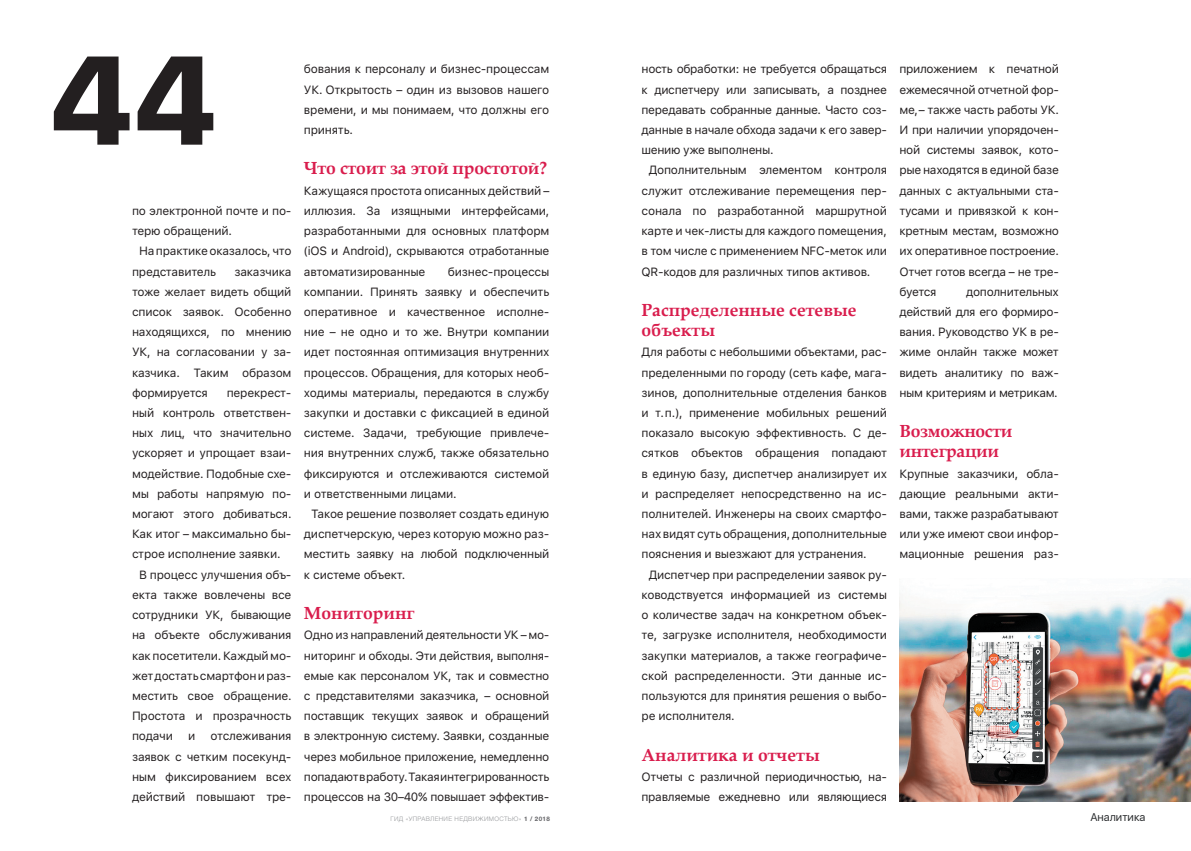
<style>
.page{position:relative;width:1191px;height:851px;background:#fff}
.page>*{position:absolute;margin:0;border:0;box-sizing:border-box;transform-origin:0 0}
._111{font:800 125px "SFUI Display";color:#231f20}
.text{font:700 17.5px/20.2px "Book Antiqua";color:#d91d4d}
.text-2{font:700 17.5px/20.2px "Book Antiqua";letter-spacing:-.02em;color:#d91d4d}
.text-3{font:11.88px/20.2px "SFUI Text";letter-spacing:-.02em;color:#231f20;text-align:justify}
.t1{font:11.25px "SFUI Display";color:#2e3032}
.t2{font:300 6.25px "Helvetica Neue Cyr";letter-spacing:.06em;color:#939598}
.s1{font-weight:700;color:#636366}
</style>
<div class="page">
<img style="left:899px;top:587px;width:292px;height:213px">
<p class="_111" style="left:50px;top:10px;width:169px">44</p>
<p class="text-3" style="left:132px;top:200px;width:161px">по электронной почте и по&shy;терю обращений.</p>
<p class="text-3" style="left:132px;top:240px;width:161px;text-indent:7px">На практике оказалось, что представитель</p>
<p class="text-3" style="left:132px;top:261px;width:161px;text-indent:102px">заказчика тоже желает видеть общий список заявок. Особенно находящихся, по мнению УК, на согласовании у за&shy;казчика. Таким образом формируется</p>
<p class="text-3" style="left:132px;top:382px;width:161px;text-indent:95px">перекрест&shy;ный контроль ответствен&shy;ных лиц, что значительно ускоряет и упрощает взаи&shy;модействие. Подобные схе&shy;мы работы напрямую по&shy;могают этого добиваться.<br>Как итог – максимально бы&shy;строе исполнение заявки.</p>
<p class="text-3" style="left:132px;top:564px;width:161px;text-indent:7px">В процесс улучшения объ&shy;екта также вовлечены все сотрудники УК, бывающие на объекте обслуживания как посетители. Каждый мо&shy;жет достать смартфон ираз&shy;местить свое обращение.<br>Простота и прозрачность подачи</p>
<p class="text-3" style="left:132px;top:725px;width:161px;text-indent:78px">отслеживания заявок с четким посекунд&shy;ным фиксированием всех действий повышают тре-</p>
<p class="text-3" style="left:188px;top:725px;width:9px">и</p>
<p class="text-3" style="left:304px;top:59px;width:247px">бования к персоналу и бизнес-процессам УК. Открытость – один из вызовов нашего времени, и мы понимаем, что должны его принять.</p>
<p class="text" style="left:304px;top:158px;width:245px">Что стоит за этой простотой?</p>
<p class="text-3" style="left:304px;top:180px;width:247px">Кажущаяся простота описанных действий – иллюзия. За изящными интерфейсами, разработанными для основных платформ (iOS и Android), скрываются отработанные автоматизированные</p>
<p class="text-3" style="left:304px;top:261px;width:247px;text-indent:144px">бизнес-процессы компании. Принять заявку и обеспечить оперативное и качественное исполне&shy;ние – не одно и то же. Внутри компании идет постоянная оптимизация внутренних процессов. Обращения, для которых необ&shy;ходимы материалы, передаются в службу закупки и доставки с фиксацией в единой системе. Задачи, требующие привлече&shy;ния внутренних служб, также обязательно фиксируются и отслеживаются системой и ответственными лицами.</p>
<p class="text-3" style="left:304px;top:503px;width:247px;text-indent:7px">Такое решение позволяет создать единую диспетчерскую, через которую можно раз&shy;местить заявку на любой подключенный к системе объект.</p>
<p class="text" style="left:304px;top:603px;width:112px">Мониторинг</p>
<p class="text-3" style="left:304px;top:624px;width:247px">Одно из направлений деятельности УК – мо&shy;ниторинг и обходы. Эти действия, выполня&shy;емые как персоналом УК, так и совместно с представителями заказчика, – основной поставщик текущих заявок и обращений в электронную систему. Заявки, созданные через мобильное приложение, немедленно попадают вработу. Такая интегрированность процессов на 30–40% повышает эффектив-</p>
<p class="text-3" style="left:641px;top:59px;width:247px">ность обработки: не требуется обращаться к диспетчеру или записывать, а позднее передавать собранные данные. Часто соз&shy;данные в начале обхода задачи к его завер&shy;шению уже выполнены.</p>
<p class="text-3" style="left:641px;top:160px;width:247px;text-indent:7px">Дополнительным элементом контроля служит отслеживание перемещения пер&shy;сонала по разработанной маршрутной карте и чек-листы для каждого помещения, в том числе с применением NFC-меток или QR-кодов для различных типов активов.</p>
<p class="text" style="left:641px;top:300px;width:216px">Распределенные сетевые объекты</p>
<p class="text-3" style="left:641px;top:341px;width:247px">Для работы с небольшими объектами, рас&shy;пределенными по городу (сеть кафе, мага&shy;зинов, дополнительные отделения банков и т.п.), применение мобильных решений показало высокую эффективность. С де&shy;сятков объектов обращения попадают в единую базу, диспетчер анализирует их и распределяет непосредственно на ис&shy;полнителей. Инженеры на своих смартфо&shy;нах видят суть обращения, дополнительные пояснения и выезжают для устранения.</p>
<p class="text-3" style="left:641px;top:564px;width:247px;text-indent:7px">Диспетчер при распределении заявок ру&shy;ководствуется информацией из системы о количестве задач на конкретном объек&shy;те, загрузке исполнителя, необходимости закупки материалов, а также географиче&shy;ской распределенности. Эти данные ис&shy;пользуются для принятия решения о выбо&shy;ре исполнителя.</p>
<p class="text" style="left:641px;top:744px;width:180px">Аналитика и отчеты</p>
<p class="text-3" style="left:641px;top:765px;width:247px">Отчеты с различной периодичностью, на&shy;правляемые ежедневно или являющиеся</p>
<p class="text-3" style="left:899px;top:59px;width:161px">приложением к печатной ежемесячной отчетной фор&shy;ме,– также часть работы УК.<br>И при наличии упорядочен&shy;ной системы заявок, кото&shy;рые находятся в единой базе данных с актуальными ста&shy;тусами и привязкой к кон&shy;кретным местам, возможно их оперативное построение.<br>Отчет готов всегда – не тре&shy;буется</p>
<p class="text-3" style="left:899px;top:281px;width:161px;text-indent:67px">дополнительных действий для его формиро&shy;вания. Руководство УК в ре&shy;жиме онлайн также может видеть аналитику по важ&shy;ным критериям и метрикам.</p>
<p class="text-2" style="left:899px;top:421px;width:114px">Возможности интеграции</p>
<p class="text-3" style="left:899px;top:463px;width:161px">Крупные заказчики, обла&shy;дающие реальными акти&shy;вами, также разрабатывают или уже имеют свои инфор&shy;мационные решения раз-</p>
<p class="t2" style="left:390px;top:815px;width:161px">гид «управление недвижимостью» <span class="s1">1 / 2018</span></p>
<p class="t1" style="left:1090px;top:809px;width:56px">Аналитика</p>
</div>
